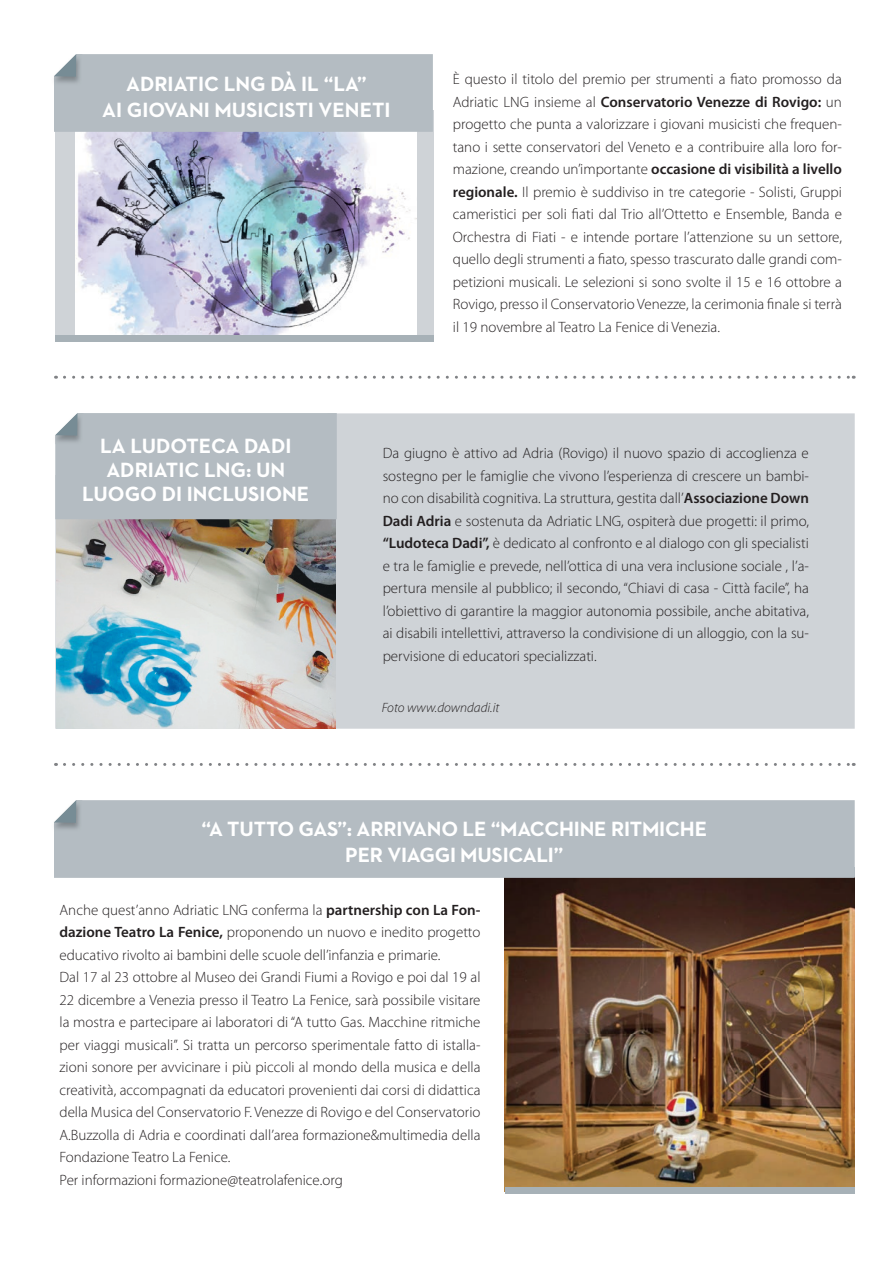
<style>
.page{position:relative;width:893px;height:1263px;background:#fff}
.page>*{position:absolute;margin:0;border:0;box-sizing:border-box;transform-origin:0 0}
.t1{font:700 21px/25.5px "Neutraface 2 Text";letter-spacing:-.005em;color:#fff;text-align:center}
.t2{font:300 15px/22.5px "Myriad Pro";color:#231f20;text-align:justify}
.t3{font:italic 300 13.5px "Myriad Pro";color:#231f20}
.s1{font-weight:600}
</style>
<div class="page">
<img style="left:505px;top:878px;width:350px;height:309px">
<svg style="left:64px;top:763px;width:790px;height:3px"></svg>
<svg style="left:64px;top:376px;width:790px;height:3px"></svg>
<div style="left:54px;top:800px;width:801px;height:78px;background:#b4bcc2"></div>
<img style="left:54px;top:800px;width:28px;height:31px">
<svg style="left:54px;top:800px;width:22px;height:23px"></svg>
<div style="left:505px;top:1187px;width:350px;height:6px;background:#a7b1b7"></div>
<div style="left:55px;top:110px;width:378px;height:231px;background:#cfd3d7"></div>
<img style="left:76px;top:132px;width:340px;height:203px">
<div style="left:54px;top:54px;width:379px;height:78px;background:#b4bcc2"></div>
<div style="left:55px;top:335px;width:378px;height:6px;background:#a7b1b7"></div>
<div style="left:55px;top:413px;width:800px;height:316px;background:#cfd3d7"></div>
<img style="left:57px;top:519px;width:279px;height:210px">
<div style="left:55px;top:413px;width:282px;height:106px;background:#b4bcc2"></div>
<h1 class="t1" style="left:102px;top:71px;width:290px">ADRIATIC LNG DÀ IL “LA”<br>AI GIOVANI MUSICISTI VENETI</h1>
<p class="t2" style="left:453px;top:68px;width:391px">È questo il titolo del premio per strumenti a ato promosso da Adriatic LNG insieme al <span class="s1">Conservatorio Venezze di Rovigo:</span> un progetto che punta a valorizzare i giovani musicisti che frequen&shy;tano i sette conservatori del Veneto e a contribuire alla loro for&shy;mazione, creando un’importante <span class="s1">occasione di visibilità a livello regionale.</span> Il premio è suddiviso in tre categorie - Solisti, Gruppi cameristici per soli ati dal Trio all’Ottetto e Ensemble, Banda e Orchestra di Fiati - e intende portare l’attenzione su un settore, quello degli strumenti a ato, spesso trascurato dalle grandi com&shy;petizioni musicali. Le selezioni si sono svolte il 15 e 16 ottobre a Rovigo, presso il Conservatorio Venezze, la cerimonia nale si terrà il 19 novembre al Teatro La Fenice di Venezia.</p>
<h1 class="t1" style="left:82px;top:434px;width:229px;line-height:24px">LA LUDOTECA DADI<br>ADRIATIC LNG: UN<br>LUOGO DI INCLUSIONE</h1>
<p class="t2" style="left:383px;top:442px;width:428px">Da giugno è attivo ad Adria (Rovigo) il nuovo spazio di accoglienza e sostegno per le famiglie che vivono l’esperienza di crescere un bambi&shy;no con disabilità cognitiva. La struttura, gestita dall’<span class="s1">Associazione Down Dadi Adria</span> e sostenuta da Adriatic LNG, ospiterà due progetti: il primo, <span class="s1">“Ludoteca Dadi”,</span> è dedicato al confronto e al dialogo con gli specialisti e tra le famiglie e prevede, nell’ottica di una vera inclusione sociale , l’a&shy;pertura mensile al pubblico; il secondo, “Chiavi di casa - Città facile”, ha l’obiettivo di garantire la maggior autonomia possibile, anche abitativa, ai disabili intellettivi, attraverso la condivisione di un alloggio, con la su&shy;pervisione di educatori specializzati.</p>
<p class="t3" style="left:382px;top:699px;width:119px">Foto www.downdadi.it</p>
<h1 class="t1" style="left:202px;top:816px;width:507px">“A TUTTO GAS”: ARRIVANO LE “MACCHINE RITMICHE<br>PER VIAGGI MUSICALI”</h1>
<p class="t2" style="left:60px;top:898px;width:422px;text-align:left">Anche quest’anno Adriatic LNG conferma la <span class="s1">partnership con La Fon&shy;dazione Teatro La Fenice,</span> proponendo un nuovo e inedito progetto educativo rivolto ai bambini delle scuole dell’infanzia e primarie.<br>Dal 17 al 23 ottobre al Museo dei Grandi Fiumi a Rovigo e poi dal 19 al 22 dicembre a Venezia presso il Teatro La Fenice, sarà possibile visitare la mostra e partecipare ai laboratori di “A tutto Gas. Macchine ritmiche per viaggi musicali”. Si tratta un percorso sperimentale fatto di istalla&shy;zioni sonore per avvicinare i più piccoli al mondo della musica e della creatività, accompagnati da educatori provenienti dai corsi di didattica della Musica del Conservatorio F. Venezze di Rovigo e del Conservatorio A.Buzzolla di Adria e coordinati dall’area formazione&amp;multimedia della Fondazione Teatro La Fenice.<br>Per informazioni formazione@teatrolafenice.org</p>
</div>
